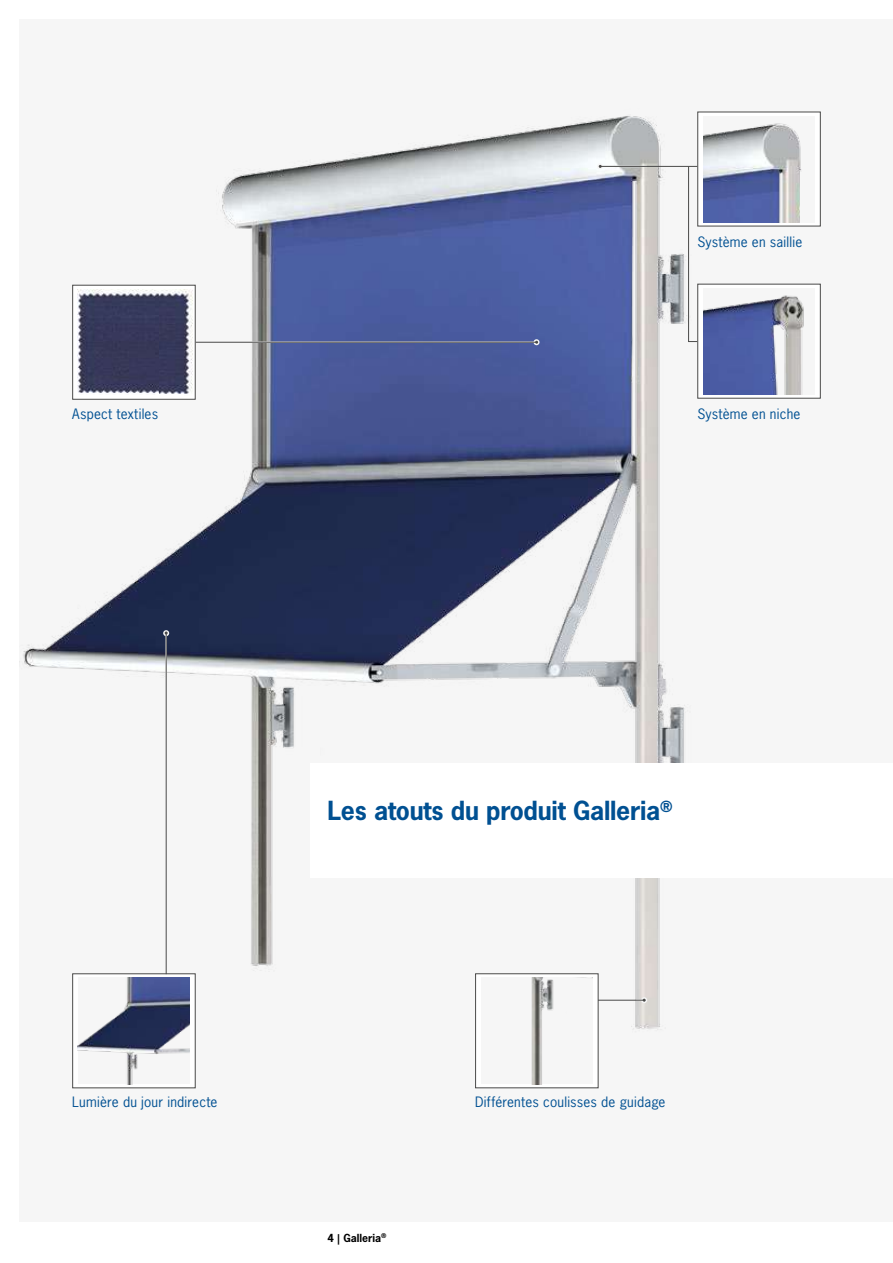
<style>
.page{position:relative;width:893px;height:1263px;background:#fff}
.page>*{position:absolute;margin:0;border:0;box-sizing:border-box;transform-origin:0 0}
.t1{font:700 24.75px "News Gothic";letter-spacing:-.01em;color:#005092}
.t2{font:13.5px "News Gothic";letter-spacing:.015em;color:#005092}
.t3{font:700 10.5px "News Gothic";color:#000}
</style>
<div class="page">
<div style="left:19px;top:19px;width:874px;height:1203px;background:#f6f6f6"></div>
<img style="left:19px;top:111px;width:691px;height:929px">
<div style="left:310px;top:763px;width:583px;height:115px;background:#fff"></div>
<div style="left:72px;top:973px;width:124px;height:115px;background:#fff;border:1px solid #4a4a49"></div>
<img style="left:78px;top:978px;width:112px;height:106px">
<hr style="left:165px;top:633px;width:2px;height:338px;background:#f6f6f6">
<hr style="left:166px;top:633px;width:1px;height:341px;background:#4a4a49">
<svg style="left:163px;top:630px;width:6px;height:6px"></svg>
<hr style="left:199px;top:341px;width:338px;height:2px;background:#f6f6f6">
<hr style="left:196px;top:342px;width:341px;height:1px;background:#4a4a49">
<svg style="left:534px;top:339px;width:6px;height:6px"></svg>
<div style="left:72px;top:285px;width:124px;height:115px;background:#fff;border:1px solid #4a4a49"></div>
<img style="left:78px;top:289px;width:110px;height:105px">
<img style="left:160px;top:290px;width:32px;height:104px">
<div style="left:475px;top:973px;width:123px;height:115px;background:#f6f6f6;border:1px solid #4a4a49"></div>
<img style="left:531px;top:978px;width:62px;height:106px">
<hr style="left:598px;top:1000px;width:46px;height:1px;background:#4a4a49">
<svg style="left:636px;top:997px;width:11px;height:6px"></svg>
<hr style="left:688px;top:166px;width:1px;height:176px;background:#4a4a49">
<div style="left:697px;top:112px;width:124px;height:114px;background:#f6f6f6;border:1px solid #4a4a49"></div>
<img style="left:703px;top:123px;width:99px;height:99px">
<div style="left:697px;top:284px;width:124px;height:115px;background:#fff;border:1px solid #4a4a49"></div>
<div style="left:703px;top:288px;width:112px;height:106px;background:#f6f6f6"></div>
<img style="left:703px;top:295px;width:101px;height:99px">
<hr style="left:600px;top:166px;width:97px;height:1px;background:#4a4a49">
<svg style="left:597px;top:163px;width:6px;height:6px"></svg>
<p class="t2" style="left:72px;top:405px;width:87px">Aspect textiles</p>
<p class="t2" style="left:697px;top:233px;width:106px">Système en saillie</p>
<p class="t2" style="left:697px;top:405px;width:105px">Système en niche</p>
<h1 class="t1" style="left:327px;top:795px;width:347px">Les atouts du produit Galleria<sup>®</sup></h1>
<p class="t2" style="left:72px;top:1093px;width:147px">Lumière du jour indirecte</p>
<p class="t2" style="left:475px;top:1093px;width:192px">Différentes coulisses de guidage</p>
<p class="t3" style="left:327px;top:1231px;width:61px">4 | Galleria<sup>®</sup></p>
</div>
